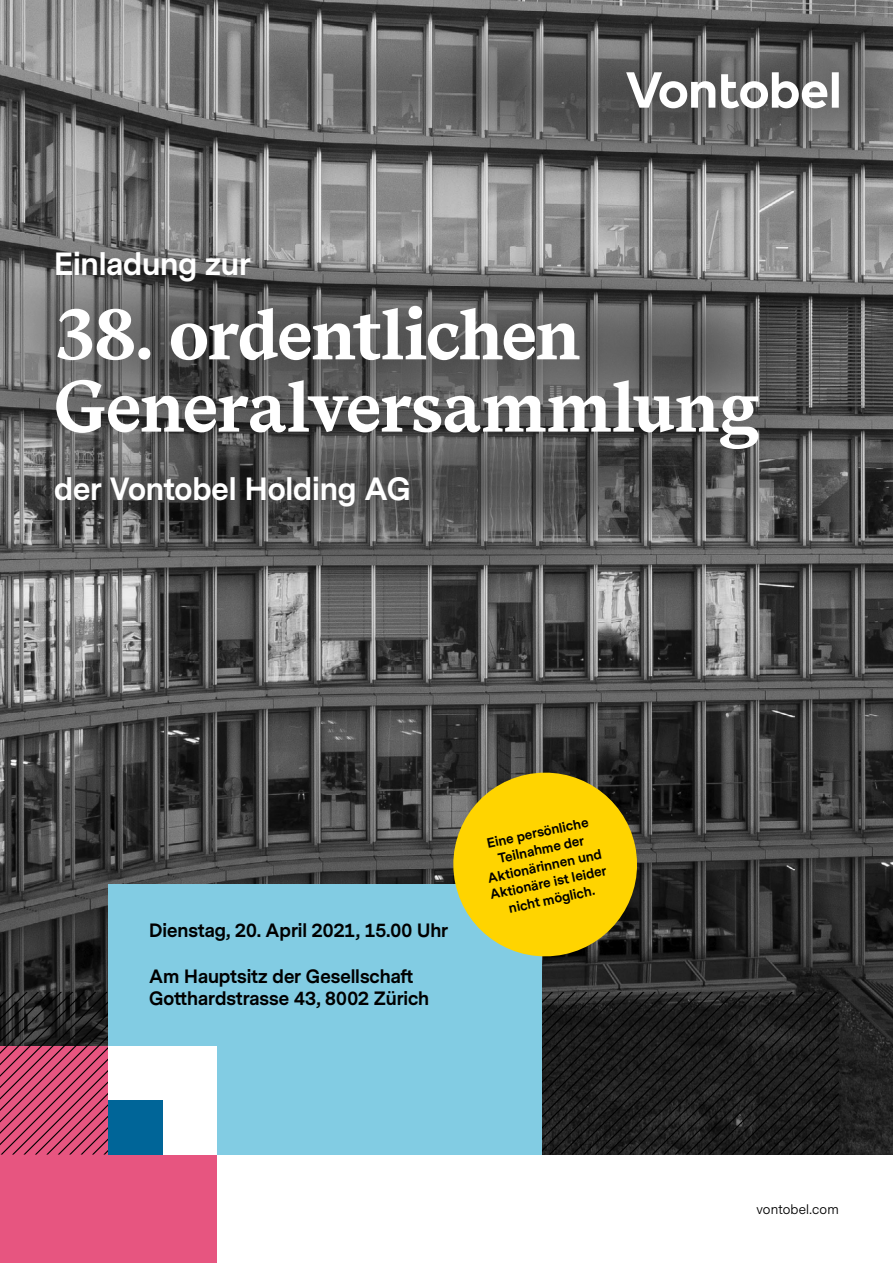
<style>
.page{position:relative;width:893px;height:1263px;background:#fff}
.page>*{position:absolute;margin:0;border:0;box-sizing:border-box;transform-origin:0 0}
.t1{font:700 67.5px/72.3px "Vontobel Serif";letter-spacing:-.02em;color:#fff}
.t2{font:700 30px "Vontobel Sans";letter-spacing:-.005em;color:#fff}
.t3{font:700 18px/22.6px "Vontobel Sans";color:#000}
.t4{font:700 12.75px/17px "Vontobel Sans";color:#000;text-align:center}
.t5{font:12.75px "Vontobel Sans";letter-spacing:.01em;color:#000}
</style>
<div class="page">
<img style="left:0;top:0;width:893px;height:1154px">
<div style="left:0;top:1046px;width:217px;height:217px;background:#e75580"></div>
<svg style="left:0;top:992px;width:839px;height:162px;background:#3b252b"></svg>
<div style="left:108px;top:884px;width:434px;height:270px;background:#82cce3"></div>
<div style="left:108px;top:1046px;width:109px;height:108px;background:#fff"></div>
<div style="left:108px;top:1100px;width:55px;height:54px;background:#006598"></div>
<svg style="left:445px;top:764px;width:201px;height:201px;background:#bea820"></svg>
<svg style="left:626px;top:72px;width:213px;height:36px"></svg>
<h2 class="t2" style="left:54px;top:242px;width:198px">Einladung zur</h2>
<h1 class="t1" style="left:54px;top:302px;width:706px">38. ordentlichen<br>Generalversammlung</h1>
<h2 class="t2" style="left:54px;top:467px;width:358px">der Vontobel Holding AG</h2>
<p class="t3" style="left:149px;top:920px;width:300px">Dienstag, 20. April 2021, 15.00 Uhr</p>
<p class="t3" style="left:149px;top:965px;width:282px">Am Hauptsitz der Gesellschaft<br>Gotthardstrasse 43, 8002 Zürich</p>
<p class="t4" style="left:478px;top:837px;width:120px;rotate:-12deg">Eine persönliche<br>Teilnahme der<br>Aktionärinnen und<br>Aktionäre ist leider nicht möglich.</p>
<p class="t5" style="left:756px;top:1200px;width:84px">vontobel.com</p>
</div>
